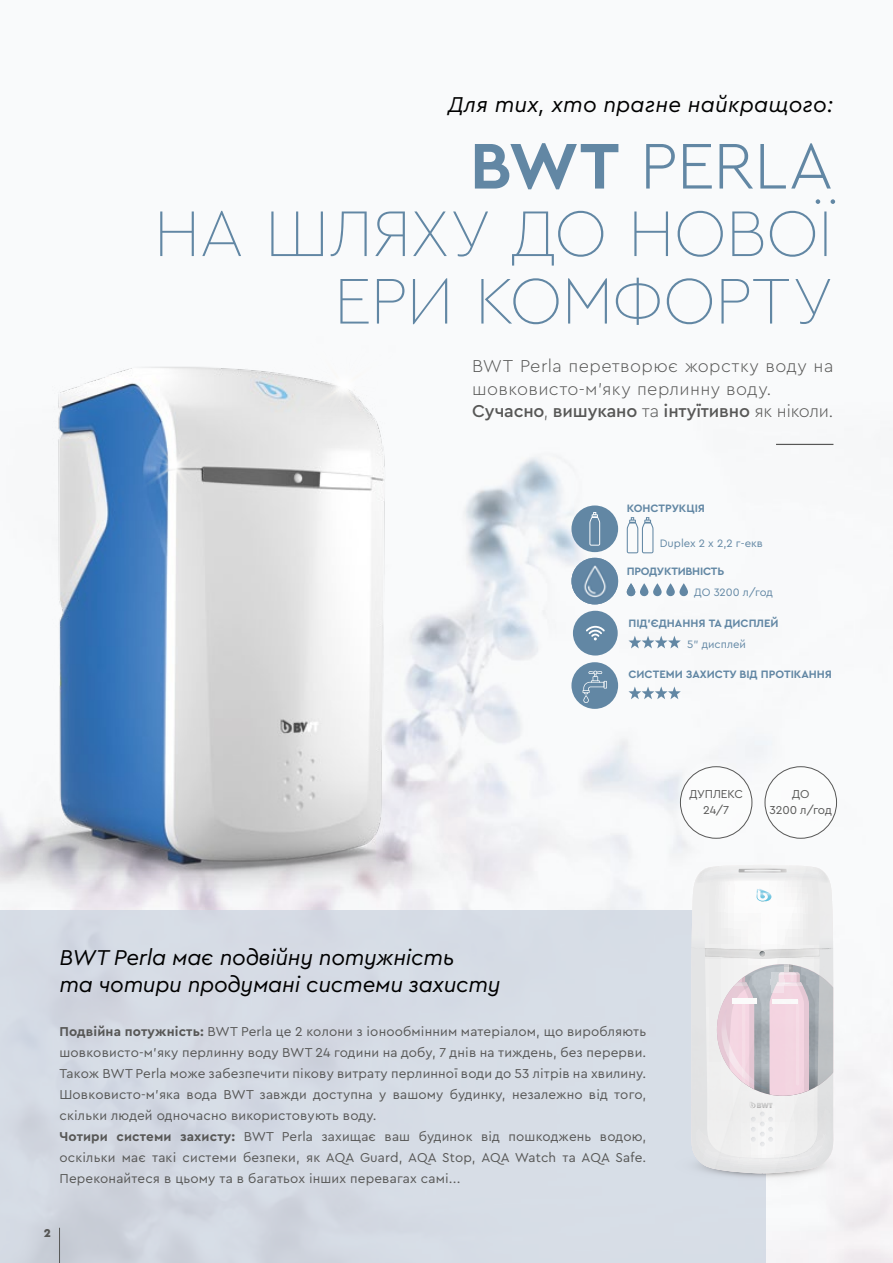
<style>
.page{position:relative;width:893px;height:1263px;background:#f9fafb}
.page>*{position:absolute;margin:0;border:0;box-sizing:border-box;transform-origin:0 0}
.t1{font:100 67.5px/67.5px "Cera Pro";letter-spacing:-.02em;color:#6287a4;text-align:right}
.t2{font:italic 22.5px/27px "Cera Pro";letter-spacing:-.01em;color:#000}
.t3{font:italic 22.5px "Cera Pro";letter-spacing:.01em;color:#000}
.t4{font:300 18px/22.5px "Cera Pro";letter-spacing:.02em;color:#575756}
.t5{font:13.5px/21px "Cera Pro";letter-spacing:.01em;color:#575756}
.t6{font:12px/16.5px "Cera Pro";letter-spacing:-.01em;color:#575756;text-align:center}
.t7{font:900 12px "Cera Pro";color:#575756}
.t8{font:700 11.25px "Cera Pro";color:#6287a4}
.t9{font:11.25px "Cera Pro";color:#6287a4}
.t10{font:700 11.25px "Cera Pro";letter-spacing:-.02em;color:#6287a4}
.s1{font-weight:700}
.s2{font-weight:300}
.s3{font-weight:500}
</style>
<div class="page">
<hr style="left:776px;top:444px;width:57px;height:1px;background:#575756">
<img style="left:0;top:367px;width:561px;height:543px">
<img style="left:277px;top:367px;width:137px;height:85px">
<img style="left:124px;top:413px;width:104px;height:103px">
<div style="left:0;top:910px;width:765px;height:353px;background:#d6dce5"></div>
<svg style="left:691px;top:865px;width:172px;height:318px"></svg>
<div style="left:765px;top:767px;width:71px;height:71px;background:#fff;border-radius:50%"></div>
<div style="left:765px;top:766px;width:72px;height:73px;border:1px solid #575756;border-radius:50%"></div>
<div style="left:680px;top:767px;width:72px;height:71px;background:#fff;border-radius:50%"></div>
<div style="left:680px;top:766px;width:72px;height:73px;border:1px solid #575756;border-radius:50%"></div>
<svg style="left:627px;top:583px;width:61px;height:13px"></svg>
<svg style="left:627px;top:517px;width:26px;height:36px"></svg>
<div style="left:571px;top:505px;width:47px;height:47px;background:#6287a4;border-radius:50%"></div>
<svg style="left:589px;top:512px;width:11px;height:34px"></svg>
<img style="left:571px;top:558px;width:47px;height:46px;border-radius:23px">
<svg style="left:628px;top:636px;width:53px;height:12px"></svg>
<div style="left:571px;top:662px;width:47px;height:47px;background:#6287a4;border-radius:50%"></div>
<svg style="left:583px;top:671px;width:24px;height:32px"></svg>
<div style="left:573px;top:611px;width:45px;height:44px;background:#6287a4;border-radius:50%"></div>
<svg style="left:586px;top:626px;width:19px;height:14px"></svg>
<svg style="left:628px;top:686px;width:53px;height:13px"></svg>
<hr style="left:59px;top:1228px;width:1px;height:35px;background:#575756">
<h2 class="t3" style="left:448px;top:89px;width:386px">Для тих, хто прагне найкращого:</h2>
<h1 class="t1" style="left:153px;top:130px;width:682px"><span class="s1">BWT</span> <span class="s2">PERLA<br></span>НА ШЛЯХУ ДО НОВОЇ<br>ЕРИ КОМФОРТУ</h1>
<h3 class="t4" style="left:472px;top:354px;width:363px">BWT Perla перетворює жорстку воду на шовковисто-м’яку перлинну воду.<br><span class="s3">Сучасно</span>, <span class="s3">вишукано</span> та <span class="s3">інтуїтивно</span> як ніколи.</h3>
<p class="t8" style="left:627px;top:501px;width:80px">КОНСТРУКЦІЯ</p>
<p class="t9" style="left:660px;top:536px;width:105px">Duplex 2 x 2,2 г-екв</p>
<p class="t10" style="left:627px;top:564px;width:99px">ПРОДУКТИВНІСТЬ</p>
<p class="t9" style="left:694px;top:585px;width:80px">ДО 3200 л/год</p>
<p class="t8" style="left:628px;top:616px;width:152px">ПІД’ЄДНАННЯ ТА ДИСПЛЕЙ</p>
<p class="t9" style="left:687px;top:637px;width:60px">5" дисплей</p>
<p class="t8" style="left:628px;top:667px;width:205px">СИСТЕМИ ЗАХИСТУ ВІД ПРОТІКАННЯ</p>
<p class="t6" style="left:689px;top:785px;width:55px">ДУПЛЕКС<br>24/7</p>
<p class="t6" style="left:770px;top:785px;width:64px">ДО<br>3200 л/год</p>
<h2 class="t2" style="left:60px;top:943px;width:442px">BWT Perla має подвійну потужність<br>та чотири продумані системи захисту</h2>
<p class="t5" style="left:60px;top:1020px;width:588px"><span class="s1">Подвійна потужність:</span> BWT Perla це 2 колони з іонообмінним матеріалом, що виробляють шовковисто-м’яку перлинну воду BWT 24 години на добу, 7 днів на тиждень, без перерви.<br>Також BWT Perla може забезпечити пікову витрату перлинної води до 53 літрів на хвилину.<br>Шовковисто-м’яка вода BWT завжди доступна у вашому будинку, незалежно від того, скільки людей одночасно використовують воду.<br><span class="s1">Чотири системи захисту:</span> BWT Perla захищає ваш будинок від пошкоджень водою, оскільки має такі системи безпеки, як AQA Guard, AQA Stop, AQA Watch та AQA Safe.<br>Переконайтеся в цьому та в багатьох інших перевагах самі...</p>
<p class="t7" style="left:44px;top:1225px;width:9px">2</p>
</div>
